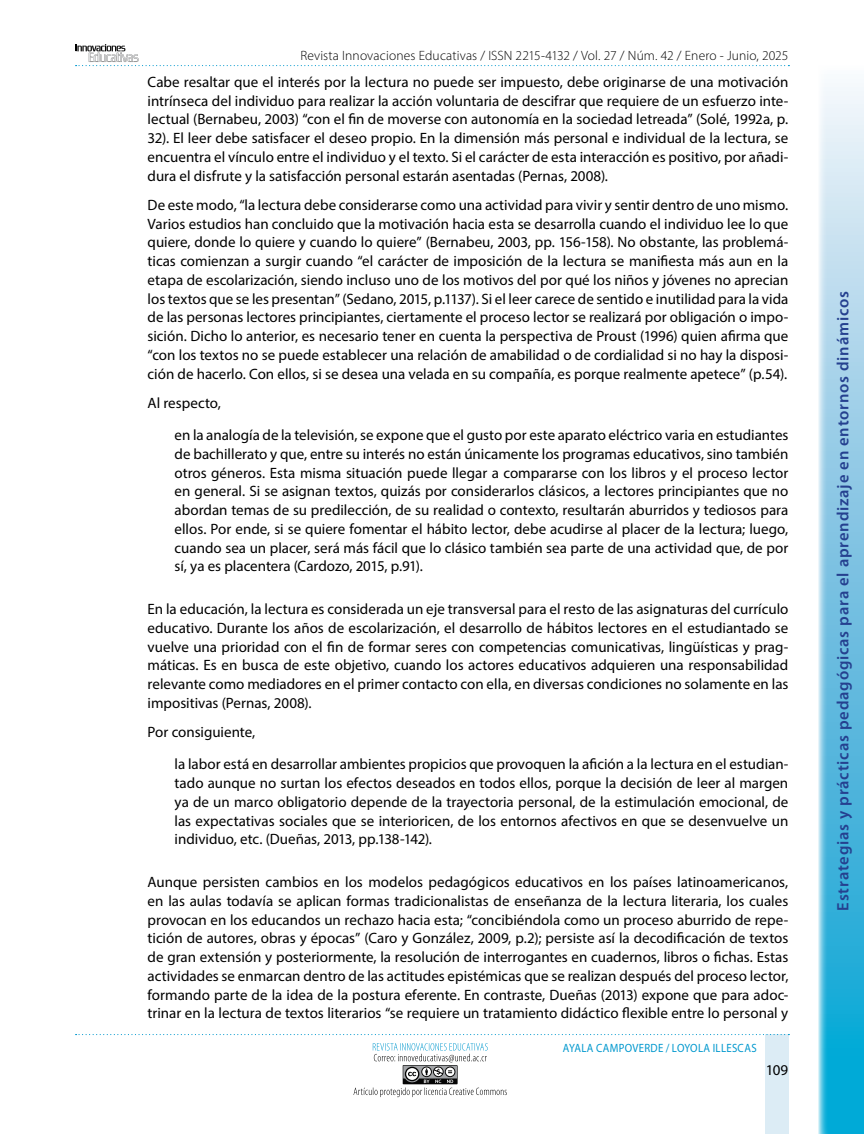
<style>
.page{position:relative;width:864px;height:1134px;background:#fff}
.page>*{position:absolute;margin:0;border:0;box-sizing:border-box;transform-origin:0 0}
.t1{font:600 16.5px "Myriad Pro";letter-spacing:.045em;color:#25408f}
.t2{font:15px/18.8px "Myriad Pro";color:#000;text-align:justify}
.t3{font:300 13.5px "Myriad Pro";letter-spacing:.01em;color:#000}
.t4{font:12px "Myriad Pro";letter-spacing:.03em;color:#0098ce;scale:.9 1}
</style>
<div class="page">
<svg style="left:76px;top:44px;width:713px;height:22px"></svg>
<div style="left:765px;top:1034px;width:23px;height:100px;background:#dcecf5"></div>
<svg style="left:76px;top:1034px;width:713px;height:1px"></svg>
<svg style="left:354px;top:1043px;width:153px;height:54px"></svg>
<svg style="left:818px;top:87px;width:46px;height:1047px;background:#7fc9e5"></svg>
<p class="t3" style="left:300px;top:47px;width:490px">Revista Innovaciones Educativas / ISSN 2215-4132 / Vol. 27 / Núm. 42 / Enero - Junio, 2025</p>
<p class="t2" style="left:148px;top:72px;width:642px">Cabe resaltar que el interés por la lectura no puede ser impuesto, debe originarse de una motivación intrínseca del individuo para realizar la acción voluntaria de descifrar que requiere de un esfuerzo inte&shy;lectual (Bernabeu, 2003) “con el fin de moverse con autonomía en la sociedad letreada” (Solé, 1992a, p.<br>32). El leer debe satisfacer el deseo propio. En la dimensión más personal e individual de la lectura, se encuentra el vínculo entre el individuo y el texto. Si el carácter de esta interacción es positivo, por añadi&shy;dura el disfrute y la satisfacción personal estarán asentadas (Pernas, 2008).</p>
<p class="t2" style="left:148px;top:195px;width:642px">De este modo, “la lectura debe considerarse como una actividad para vivir y sentir dentro de uno mismo.<br>Varios estudios han concluido que la motivación hacia esta se desarrolla cuando el individuo lee lo que quiere, donde lo quiere y cuando lo quiere” (Bernabeu, 2003, pp. 156-158). No obstante, las problemá&shy;ticas comienzan a surgir cuando “el carácter de imposición de la lectura se manifiesta más aun en la etapa de escolarización, siendo incluso uno de los motivos del por qué los niños y jóvenes no aprecian los textos que se les presentan” (Sedano, 2015, p.1137). Si el leer carece de sentido e inutilidad para la vida de las personas lectores principiantes, ciertamente el proceso lector se realizará por obligación o impo&shy;sición. Dicho lo anterior, es necesario tener en cuenta la perspectiva de Proust (1996) quien afirma que “con los textos no se puede establecer una relación de amabilidad o de cordialidad si no hay la disposi&shy;ción de hacerlo. Con ellos, si se desea una velada en su compañía, es porque realmente apetece” (p.54).</p>
<p class="t2" style="left:175px;top:386px;width:615px;line-height:32.2px;text-indent:-27px">Al respecto,<br>en la analogía de la televisión, se expone que el gusto por este aparato eléctrico varia en estudiantes</p>
<p class="t2" style="left:175px;top:444px;width:615px">de bachillerato y que, entre su interés no están únicamente los programas educativos, sino también otros géneros. Esta misma situación puede llegar a compararse con los libros y el proceso lector en general. Si se asignan textos, quizás por considerarlos clásicos, a lectores principiantes que no abordan temas de su predilección, de su realidad o contexto, resultarán aburridos y tediosos para ellos. Por ende, si se quiere fomentar el hábito lector, debe acudirse al placer de la lectura; luego, cuando sea un placer, será más fácil que lo clásico también sea parte de una actividad que, de por sí, ya es placentera (Cardozo, 2015, p.91).</p>
<p class="t2" style="left:148px;top:599px;width:642px">En la educación, la lectura es considerada un eje transversal para el resto de las asignaturas del currículo educativo. Durante los años de escolarización, el desarrollo de hábitos lectores en el estudiantado se vuelve una prioridad con el fin de formar seres con competencias comunicativas, lingüísticas y prag&shy;máticas. Es en busca de este objetivo, cuando los actores educativos adquieren una responsabilidad relevante como mediadores en el primer contacto con ella, en diversas condiciones no solamente en las impositivas (Pernas, 2008).</p>
<p class="t2" style="left:175px;top:716px;width:615px;line-height:32.2px;text-indent:-27px">Por consiguiente,<br>la labor está en desarrollar ambientes propicios que provoquen la afición a la lectura en el estudian-</p>
<p class="t2" style="left:175px;top:773px;width:615px">tado aunque no surtan los efectos deseados en todos ellos, porque la decisión de leer al margen ya de un marco obligatorio depende de la trayectoria personal, de la estimulación emocional, de las expectativas sociales que se interioricen, de los entornos afectivos en que se desenvuelve un individuo, etc. (Dueñas, 2013, pp.138-142).</p>
<p class="t2" style="left:148px;top:872px;width:642px">Aunque persisten cambios en los modelos pedagógicos educativos en los países latinoamericanos, en las aulas todavía se aplican formas tradicionalistas de enseñanza de la lectura literaria, los cuales provocan en los educandos un rechazo hacia esta; “concibiéndola como un proceso aburrido de repe&shy;tición de autores, obras y épocas” (Caro y González, 2009, p.2); persiste así la decodificación de textos de gran extensión y posteriormente, la resolución de interrogantes en cuadernos, libros o fichas. Estas actividades se enmarcan dentro de las actitudes epistémicas que se realizan después del proceso lector, formando parte de la idea de la postura eferente. En contraste, Dueñas (2013) expone que para adoc&shy;trinar en la lectura de textos literarios “se requiere un tratamiento didáctico flexible entre lo personal y</p>
<p class="t4" style="left:563px;top:1040px;width:217px">AYALA CAMPOVERDE / LOYOLA ILLESCAS</p>
<p class="t2" style="left:766px;top:1060px;width:24px">109</p>
<p class="t1" style="left:832px;top:911px;width:621px;rotate:-90deg">Estrategias y prácticas pedagógicas para el aprendizaje en entornos dinámicos</p>
</div>
